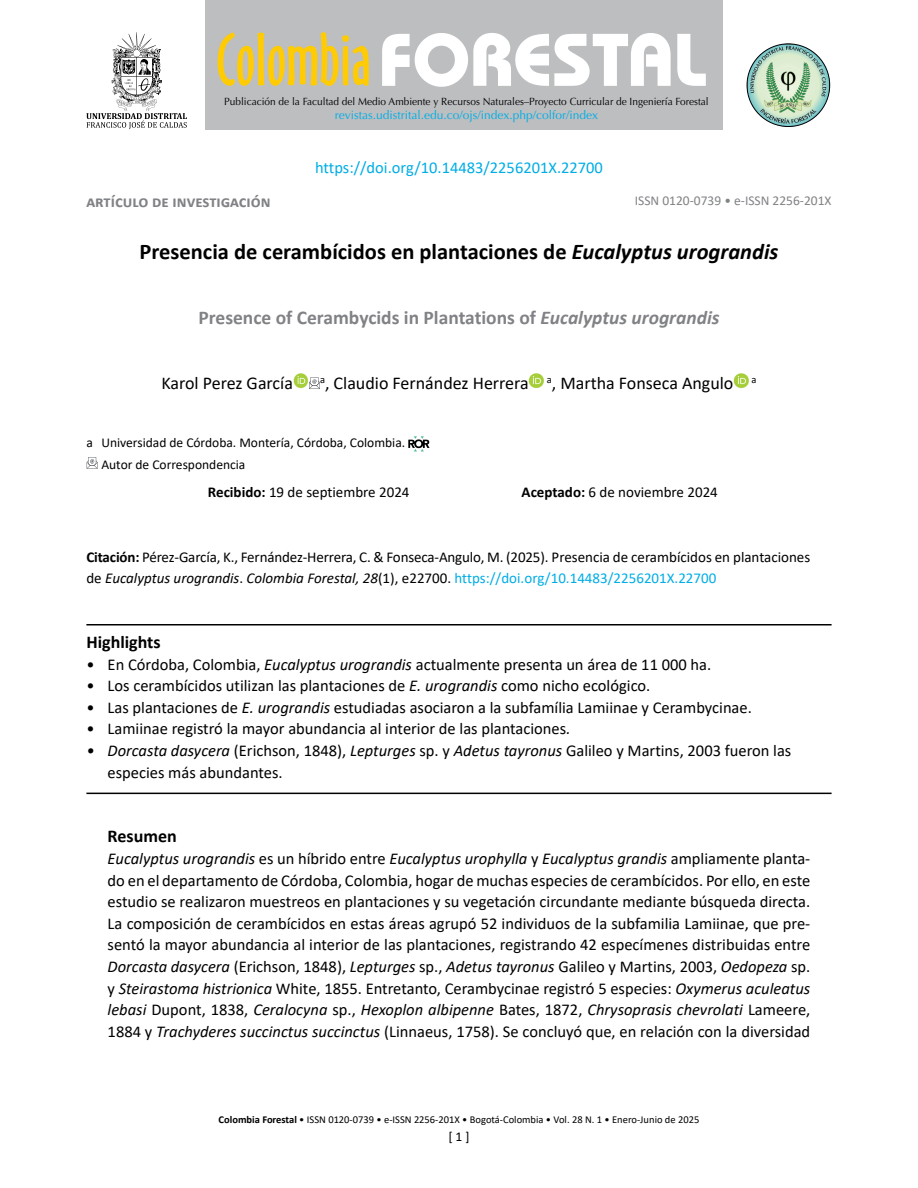
<style>
.page{position:relative;width:918px;height:1188px;background:#fff}
.page>*{position:absolute;margin:0;border:0;box-sizing:border-box;transform-origin:0 0}
.t1{font:700 22.5px "Calibri";color:#000}
.t2{font:700 19.5px "Calibri";color:#808285}
.t3{font:18px "Calibri";color:#000}
.t4{font:700 18px "Calibri";color:#000}
.t5{font:16.5px/21.6px "Calibri";color:#000}
.t6{font:16.5px "Calibri";color:#00ade5}
.t7{font:700 16.5px "Calibri";color:#808285}
.t8{font:15px/21.6px "Calibri";color:#000}
.t9{font:13.5px/21.6px "Calibri";color:#000}
.t10{font:13.5px "Calibri";color:#808285}
.t11{font:12px "Optima LT Std";color:#00ade5}
.t12{font:10.5px "Optima LT Std";color:#000;scale:.96 1}
.t13{font:10.5px "Calibri";color:#000}
.s1{font-style:italic}
.s2{font-weight:700}
.s3{color:#00ade5}
</style>
<div class="page">
<div style="left:205px;top:0;width:518px;height:130px;background:#bcbec0"></div>
<svg style="left:218px;top:32px;width:151px;height:54px"></svg>
<svg style="left:382px;top:33px;width:324px;height:54px"></svg>
<img style="left:747px;top:44px;width:83px;height:83px;border-radius:41px">
<div style="left:747px;top:44px;width:83px;height:83px;border:1px solid #000;border-radius:50%"></div>
<svg style="left:86px;top:32px;width:101px;height:97px"></svg>
<hr style="left:86px;top:624px;width:746px;height:2px;background:#000">
<hr style="left:86px;top:793px;width:746px;height:1px;background:#000">
<img style="left:293px;top:373px;width:15px;height:16px">
<svg style="left:309px;top:377px;width:11px;height:12px"></svg>
<img style="left:529px;top:373px;width:15px;height:16px">
<img style="left:733px;top:373px;width:16px;height:16px">
<svg style="left:408px;top:436px;width:22px;height:15px"></svg>
<svg style="left:87px;top:457px;width:11px;height:12px"></svg>
<p class="t12" style="left:224px;top:95px;width:506px">Publicación de la Facultad del Medio Ambiente y Recursos Naturales–Proyecto Curricular de Ingeniería Forestal</p>
<p class="t11" style="left:335px;top:107px;width:265px">revistas.udistrital.edu.co/ojs/index.php/colfor/index</p>
<p class="t6" style="left:315px;top:156px;width:290px">https://doi.org/10.14483/2256201X.22700</p>
<p class="t7" style="left:86px;top:190px;width:186px">artículo de investigación</p>
<p class="t10" style="left:635px;top:191px;width:198px">ISSN 0120-0739 • e-ISSN 2256-201X</p>
<h1 class="t1" style="left:140px;top:236px;width:640px">Presencia de cerambícidos en plantaciones de <span class="s1">Eucalyptus urograndis</span></h1>
<p class="t2" style="left:198px;top:304px;width:523px">Presence of Cerambycids in Plantations of <span class="s1">Eucalyptus urograndis</span></p>
<p class="t3" style="left:161px;top:370px;width:133px">Karol Perez García</p>
<p class="t3" style="left:320px;top:370px;width:210px"><sup>a</sup>, Claudio Fernández Herrera</p>
<p class="t3" style="left:547px;top:370px;width:188px"><sup>a</sup>, Martha Fonseca Angulo</p>
<p class="t13" style="left:752px;top:372px;width:7px">a</p>
<p class="t9" style="left:101px;top:431px;width:305px;text-indent:-15px">a Universidad de Córdoba. Montería, Córdoba, Colombia.<br>Autor de Correspondencia</p>
<p class="t8" style="left:208px;top:481px;width:203px"><span class="s2">Recibido:</span> 19 de septiembre 2024</p>
<p class="t8" style="left:522px;top:481px;width:198px"><span class="s2">Aceptado:</span> 6 de noviembre 2024</p>
<p class="t8" style="left:86px;top:545px;width:725px"><span class="s2">Citación:</span> Pérez-García, K., Fernández-Herrera, C. &amp; Fonseca-Angulo, M. (2025). Presencia de cerambícidos en plantaciones de <span class="s1">Eucalyptus urograndis</span>. <span class="s1">Colombia Forestal, 28</span>(1), e22700. <span class="s3">https://doi.org/10.14483/2256201X.22700</span></p>
<p class="t4" style="left:86px;top:629px;width:76px">Highlights</p>
<p class="t5" style="left:86px;top:653px;width:626px">• En Córdoba, Colombia, <span class="s1">Eucalyptus urograndis</span> actualmente presenta un área de 11 000 ha.</p>
<p class="t5" style="left:86px;top:675px;width:565px">• Los cerambícidos utilizan las plantaciones de <span class="s1">E. urograndis</span> como nicho ecológico.</p>
<p class="t5" style="left:86px;top:696px;width:667px">• Las plantaciones de <span class="s1">E. urograndis</span> estudiadas asociaron a la subfamília Lamiinae y Cerambycinae.</p>
<p class="t5" style="left:86px;top:718px;width:486px">• Lamiinae registró la mayor abundancia al interior de las plantaciones<span class="s1">.</span></p>
<p class="t5" style="left:108px;top:739px;width:685px;text-indent:-21px"><span class="s1">• Dorcasta dasycera</span> (Erichson, 1848), <span class="s1">Lepturges</span> sp. y <span class="s1">Adetus tayronus</span> Galileo y Martins, 2003 fueron las especies más abundantes.</p>
<p class="t4" style="left:108px;top:824px;width:71px">Resumen</p>
<p class="t5" style="left:108px;top:847px;width:704px;text-align:justify"><span class="s1">Eucalyptus urograndis</span> es un híbrido entre <span class="s1">Eucalyptus urophylla</span> y <span class="s1">Eucalyptus grandis</span> ampliamente planta&shy;do en el departamento de Córdoba, Colombia, hogar de muchas especies de cerambícidos. Por ello, en este estudio se realizaron muestreos en plantaciones y su vegetación circundante mediante búsqueda directa.<br>La composición de cerambícidos en estas áreas agrupó 52 individuos de la subfamilia Lamiinae, que pre&shy;sentó la mayor abundancia al interior de las plantaciones, registrando 42 especímenes distribuidas entre <span class="s1">Dorcasta dasycera</span> (Erichson, 1848), <span class="s1">Lepturges</span> sp., <span class="s1">Adetus tayronus</span> Galileo y Martins, 2003, <span class="s1">Oedopeza</span> sp. y <span class="s1">Steirastoma histrionica</span> White, 1855. Entretanto, Cerambycinae registró 5 especies: <span class="s1">Oxymerus aculeatus lebasi</span> Dupont, 1838, <span class="s1">Ceralocyna</span> sp., <span class="s1">Hexoplon albipenne</span> Bates, 1872, <span class="s1">Chrysoprasis chevrolati</span> Lameere, 1884 y <span class="s1">Trachyderes succinctus succinctus</span> (Linnaeus, 1758). Se concluyó que, en relación con la diversidad</p>
<p class="t13" style="left:219px;top:1113px;width:482px"><span class="s2">Colombia Forestal</span> • ISSN 0120-0739 • e-ISSN 2256-201X • Bogotá-Colombia • Vol. 28 N. 1 • Enero-Junio de 2025</p>
<p class="t9" style="left:448px;top:1126px;width:23px">[ 1 ]</p>
</div>
